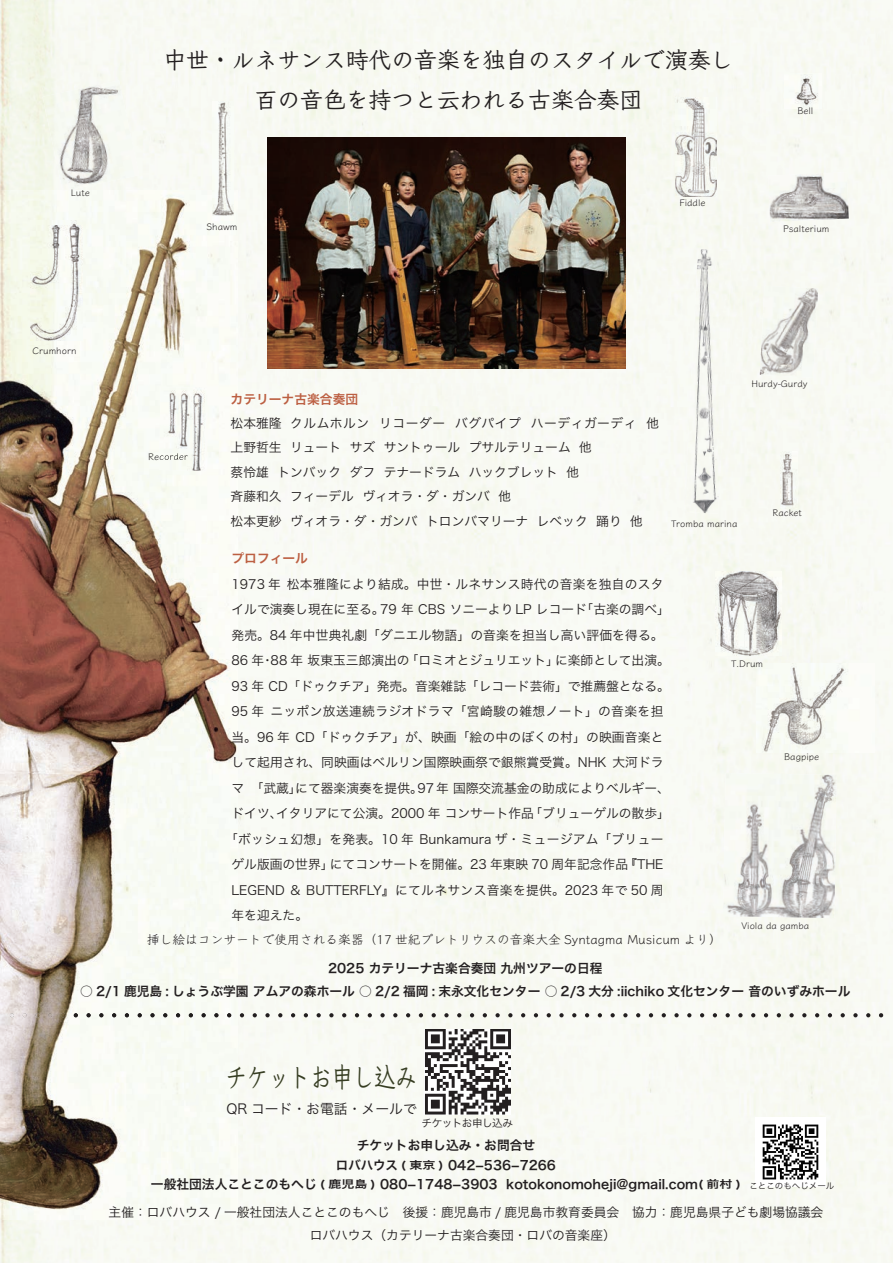
<style>
.page{position:relative;width:893px;height:1263px;background:#f8f9f3}
.page>*{position:absolute;margin:0;border:0;box-sizing:border-box;transform-origin:0 0}
.t1{font:600 27.6px "Klee";color:#373e23;scale:.77 1}
.t2{font:600 22.8px/39.9px "Klee";color:#231f20;text-align:center}
.t3{font:13.8px "Hira Kaku Pro W3";color:#231f20}
.t4{font:12.75px/25.5px "Hira Kaku Pro W3";color:#231f20}
.t5{font:12.75px/19.2px "Hira Kaku Pro W6";color:#231f20}
.t6{font:12.75px "Hira Kaku Pro W3";letter-spacing:.02em;color:#231f20}
.t7{font:500 12.75px "Klee";color:#231f20}
.t8{font:12.75px "Hira Kaku Pro W3";letter-spacing:.03em;color:#231f20}
.t9{font:12.75px "Hira Kaku Pro W6";color:#bc5f42}
.t10{font:12.75px "Hira Kaku Pro W3";letter-spacing:.04em;color:#231f20}
.t11{font:10.65px "Hira Kaku Pro W6";color:#231f20;scale:1.22 1}
.t12{font:10.65px "Hira Kaku Pro W3";letter-spacing:-.05em;color:#231f20}
.t13{font:500 9.3px "Klee";color:#231f20}
.t14{font:8.55px "Hira Kaku Pro W3";color:#231f20}
</style>
<div class="page">
<img style="left:0;top:190px;width:238px;height:1030px">
<svg style="left:10px;top:1013px;width:873px;height:4px"></svg>
<svg style="left:149px;top:453px;width:10px;height:7px"></svg>
<img style="left:43px;top:80px;width:96px;height:110px">
<img style="left:760px;top:286px;width:58px;height:92px">
<img style="left:723px;top:773px;width:114px;height:145px">
<img style="left:716px;top:572px;width:66px;height:83px">
<img style="left:675px;top:97px;width:42px;height:100px">
<img style="left:768px;top:172px;width:81px;height:50px">
<img style="left:30px;top:221px;width:53px;height:119px">
<img style="left:684px;top:249px;width:48px;height:265px">
<img style="left:213px;top:101px;width:21px;height:120px">
<img style="left:756px;top:664px;width:119px;height:88px">
<img style="left:780px;top:452px;width:17px;height:56px">
<img style="left:784px;top:74px;width:37px;height:35px">
<img style="left:267px;top:137px;width:359px;height:231px">
<img style="left:159px;top:387px;width:47px;height:84px">
<img style="left:159px;top:453px;width:29px;height:7px">
<img style="left:424px;top:1030px;width:86px;height:84px">
<img style="left:756px;top:1117px;width:69px;height:70px">
<p class="t13" style="left:71px;top:187px;width:21px">Lute</p>
<p class="t13" style="left:33px;top:345px;width:45px">Crumhorn</p>
<h2 class="t2" style="left:163px;top:39px;width:571px">中世・ルネサンス時代の音楽を独自のスタイルで演奏し百の音色を持つと云われる古楽合奏団</h2>
<p class="t13" style="left:206px;top:220px;width:33px">Shawm</p>
<p class="t13" style="left:680px;top:197px;width:27px">Fiddle</p>
<p class="t13" style="left:797px;top:105px;width:18px">Bell</p>
<p class="t13" style="left:783px;top:223px;width:48px">Psalterium</p>
<p class="t9" style="left:231px;top:387px;width:129px">カテリーナ古楽合奏団</p>
<p class="t4" style="left:231px;top:409px;width:53px">松本雅隆</p>
<p class="t4" style="left:290px;top:409px;width:81px">クルムホルン</p>
<p class="t4" style="left:379px;top:409px;width:67px">リコーダー</p>
<p class="t4" style="left:455px;top:409px;width:67px">バグパイプ</p>
<p class="t10" style="left:531px;top:412px;width:107px">ハーディガーディ</p>
<p class="t4" style="left:231px;top:434px;width:53px">上野哲生</p>
<p class="t4" style="left:290px;top:434px;width:53px">リュート</p>
<p class="t4" style="left:350px;top:434px;width:27px">サズ</p>
<p class="t4" style="left:384px;top:434px;width:78px">サントゥール</p>
<p class="t4" style="left:469px;top:434px;width:104px">プサルテリューム</p>
<p class="t4" style="left:579px;top:434px;width:14px">他</p>
<p class="t4" style="left:231px;top:458px;width:40px">蔡怜雄</p>
<p class="t4" style="left:277px;top:458px;width:65px">トンバック</p>
<p class="t4" style="left:350px;top:458px;width:27px">ダフ</p>
<p class="t4" style="left:384px;top:458px;width:78px">テナードラム</p>
<p class="t4" style="left:469px;top:458px;width:91px">ハックブレット</p>
<p class="t4" style="left:566px;top:458px;width:14px">他</p>
<p class="t4" style="left:231px;top:483px;width:53px">斉藤和久</p>
<p class="t4" style="left:290px;top:483px;width:65px">フィーデル</p>
<p class="t4" style="left:362px;top:483px;width:129px">ヴィオラ・ダ・ガンバ</p>
<p class="t4" style="left:498px;top:483px;width:14px">他</p>
<p class="t4" style="left:647px;top:409px;width:14px">他</p>
<p class="t4" style="left:231px;top:508px;width:53px">松本更紗</p>
<p class="t4" style="left:290px;top:508px;width:129px">ヴィオラ・ダ・ガンバ</p>
<p class="t4" style="left:426px;top:508px;width:104px">トロンバマリーナ</p>
<p class="t4" style="left:537px;top:508px;width:53px">レベック</p>
<p class="t4" style="left:596px;top:508px;width:27px">踊り</p>
<p class="t4" style="left:630px;top:508px;width:14px">他</p>
<p class="t13" style="left:671px;top:518px;width:68px">Tromba marina</p>
<p class="t9" style="left:232px;top:547px;width:78px">プロフィール</p>
<p class="t6" style="left:287px;top:572px;width:378px">松本雅隆により結成。中世・ルネサンス時代の音楽を独自のスタ</p>
<p class="t4" style="left:232px;top:570px;width:51px">1973 年</p>
<p class="t13" style="left:752px;top:378px;width:57px">Hurdy-Gurdy</p>
<p class="t13" style="left:773px;top:507px;width:31px">Racket</p>
<p class="t4" style="left:380px;top:596px;width:208px">79 年 CBS ソニーより LP レコード</p>
<p class="t4" style="left:581px;top:596px;width:91px">「古楽の調べ「</p>
<p class="t4" style="left:232px;top:596px;width:155px">イルで演奏し現在に至る。</p>
<p class="t4" style="left:232px;top:621px;width:434px">発売。84 年中世典礼劇「ダニエル物語」の音楽を担当し高い評価を得る。</p>
<p class="t4" style="left:555px;top:647px;width:116px">に楽師として出演。</p>
<p class="t4" style="left:406px;top:647px;width:155px">「ロミオとジュリエット」</p>
<p class="t4" style="left:232px;top:647px;width:34px">86年</p>
<p class="t4" style="left:232px;top:672px;width:440px">93 年 CD「ドゥクチア」発売。音楽雑誌「レコード芸術」で推薦盤となる。</p>
<p class="t8" style="left:270px;top:700px;width:395px">ニッポン放送連続ラジオドラマ「宮崎駿の雑想ノート」の音楽を担</p>
<p class="t4" style="left:271px;top:647px;width:141px">88 年坂東玉三郎演出の</p>
<p class="t4" style="left:261px;top:647px;width:14px">・</p>
<p class="t4" style="left:232px;top:698px;width:34px">95年</p>
<p class="t4" style="left:431px;top:723px;width:234px">映画「絵の中のぼくの村」の映画音楽と</p>
<p class="t4" style="left:232px;top:723px;width:194px">当。96 年 CD「ドゥクチア」が､</p>
<p class="t4" style="left:232px;top:749px;width:434px">して起用され、同映画はベルリン国際映画祭で銀熊賞受賞。NHK 大河ドラ</p>
<p class="t4" style="left:417px;top:774px;width:254px">97年国際交流基金の助成によりベルギー、</p>
<p class="t4" style="left:295px;top:774px;width:129px">にて器楽演奏を提供。</p>
<p class="t4" style="left:232px;top:774px;width:72px">マ　「武蔵」</p>
<p class="t4" style="left:530px;top:800px;width:142px">「ブリューゲルの散歩「</p>
<p class="t4" style="left:276px;top:800px;width:259px">イタリアにて公演。2000 年コンサート作品</p>
<p class="t4" style="left:232px;top:800px;width:53px">ドイツ、</p>
<p class="t6" style="left:225px;top:827px;width:440px">「ボッシュ幻想」を発表。10 年 Bunkamura ザ・ミュージアム「ブリュー</p>
<p class="t4" style="left:624px;top:851px;width:41px">『THE</p>
<p class="t4" style="left:232px;top:851px;width:433px">ゲル版画の世界」<br>LEGEND &amp; BUTTERFLY』にてルネサンス音楽を提供。2023 年で 50 周年を迎えた。</p>
<p class="t4" style="left:330px;top:851px;width:300px">にてコンサートを開催。23 年東映 70 周年記念作品</p>
<p class="t7" style="left:147px;top:931px;width:576px">挿し絵はコンサートで使用される楽器（17 世紀プレトリウスの音楽大全 Syntagma Musicum より(</p>
<p class="t13" style="left:731px;top:657px;width:34px">.T Drum</p>
<p class="t13" style="left:784px;top:751px;width:37px">Bagpipe</p>
<p class="t13" style="left:741px;top:920px;width:69px">Viola da gamba</p>
<p class="t5" style="left:328px;top:958px;width:276px">2025 カテリーナ古楽合奏団九州ツアーの日程</p>
<p class="t5" style="left:80px;top:981px;width:772px">○ 2/1 鹿児島 : しょうぶ学園アムアの森ホール ○ 2/2 福岡 : 末永文化センター ○ 2/3 大分 :iichiko 文化センター音のいずみホール</p>
<h1 class="t1" style="left:225px;top:1060px;width:250px">チケットお申し込み</h1>
<p class="t3" style="left:227px;top:1096px;width:192px">QR コード・お電話・メールで</p>
<p class="t12" style="left:422px;top:1113px;width:93px">チケットお申し込み</p>
<p class="t5" style="left:448px;top:1135px;width:109px;text-indent:-92px">チケットお申し込み･お問合せ<br>042-536-7266</p>
<p class="t5" style="left:336px;top:1155px;width:63px">ロバハウス</p>
<p class="t11" style="left:401px;top:1155px;width:37px">( 東京 (</p>
<p class="t5" style="left:151px;top:1174px;width:167px">一般社団法人ことこのもへじ</p>
<p class="t5" style="left:380px;top:1174px;width:119px">080-1748-3903</p>
<p class="t11" style="left:320px;top:1174px;width:47px">( 鹿児島 )</p>
<p class="t5" style="left:506px;top:1174px;width:193px">kotokonomoheji@gmail.com</p>
<p class="t11" style="left:698px;top:1174px;width:37px">(前村(</p>
<p class="t14" style="left:749px;top:1178px;width:87px">ことこのもへじメール</p>
<p class="t4" style="left:96px;top:1200px;width:729px;line-height:22.4px;text-align:center">　主催：ロバハウス / 一般社団法人ことこのもへじ　後援：鹿児島市 / 鹿児島市教育委員会　協力：鹿児島県子ども劇場協議会ロバハウス（カテリーナ古楽合奏団・ロバの音楽座(</p>
</div>
